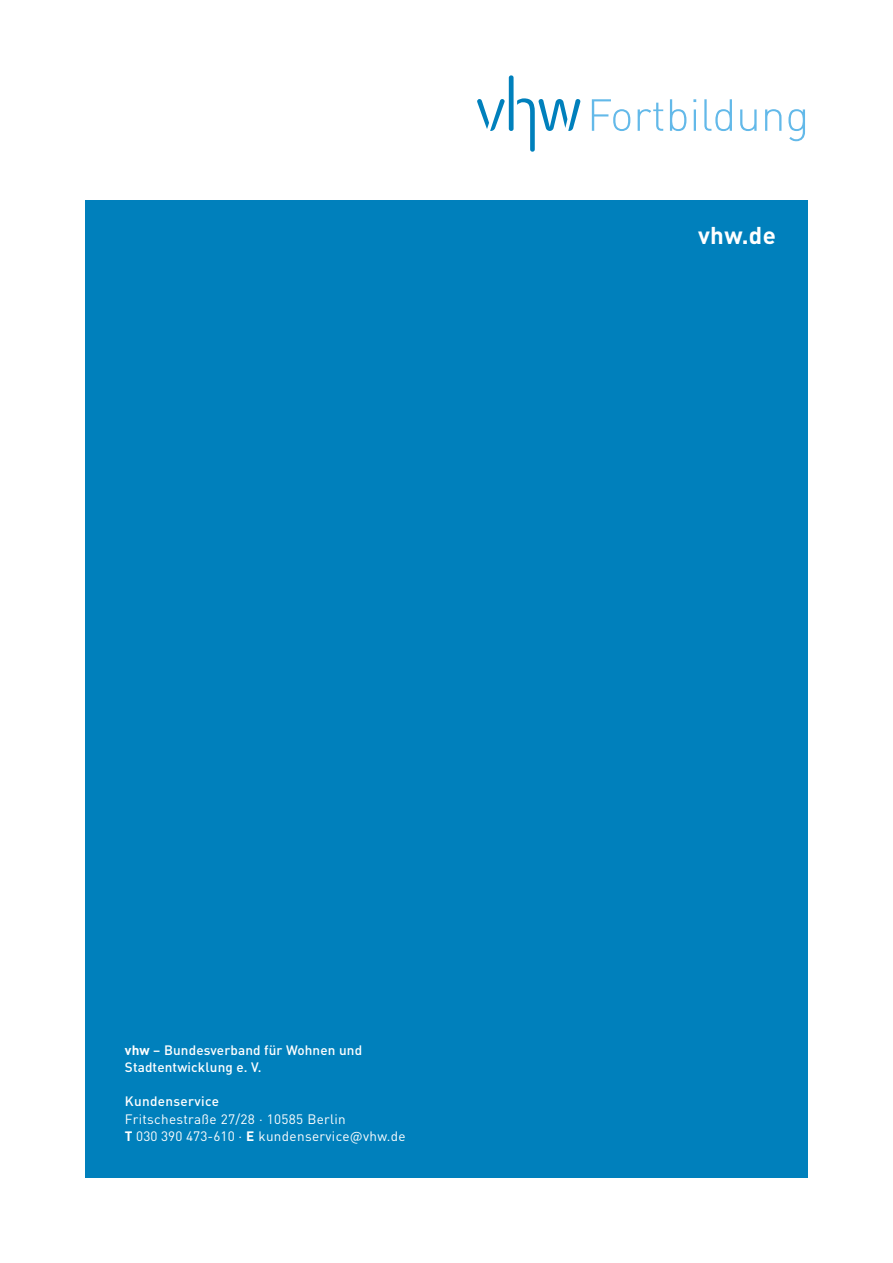
<style>
.page{position:relative;width:893px;height:1263px;background:#fff}
.page>*{position:absolute;margin:0;border:0;box-sizing:border-box;transform-origin:0 0}
.t1{font:700 24px "DIN Pro";color:#fff}
.t2{font:13.5px/17.2px "DIN Pro";letter-spacing:.025em;color:#fff}
.t3{font:500 13.5px/17.2px "DIN Pro";letter-spacing:.01em;color:#fff}
.s1{font-weight:700}
</style>
<div class="page">
<div style="left:85px;top:201px;width:723px;height:977px;background:#0080bc"></div>
<svg style="left:477px;top:75px;width:103px;height:77px"></svg>
<svg style="left:592px;top:99px;width:38px;height:32px"></svg>
<svg style="left:638px;top:103px;width:25px;height:28px"></svg>
<svg style="left:670px;top:99px;width:16px;height:32px"></svg>
<hr style="left:694px;top:109px;width:2px;height:22px;background:#63b9e9">
<svg style="left:704px;top:99px;width:28px;height:32px"></svg>
<svg style="left:740px;top:109px;width:17px;height:22px"></svg>
<svg style="left:765px;top:109px;width:16px;height:22px"></svg>
<svg style="left:788px;top:109px;width:17px;height:32px"></svg>
<h1 class="t1" style="left:698px;top:215px;width:79px">vhw.de</h1>
<p class="t3" style="left:125px;top:1040px;width:239px"><span class="s1">vhw</span> – Bundesverband für Wohnen und<br>Stadtentwicklung e. V.</p>
<p class="t3" style="left:125px;top:1091px;width:96px">Kundenservice</p>
<p class="t2" style="left:125px;top:1109px;width:282px">Fritschestraße 27/28 · 10585 Berlin<br><span class="s1">T</span> 030 390 473-610 · <span class="s1">E</span> kundenservice@vhw.de</p>
</div>
